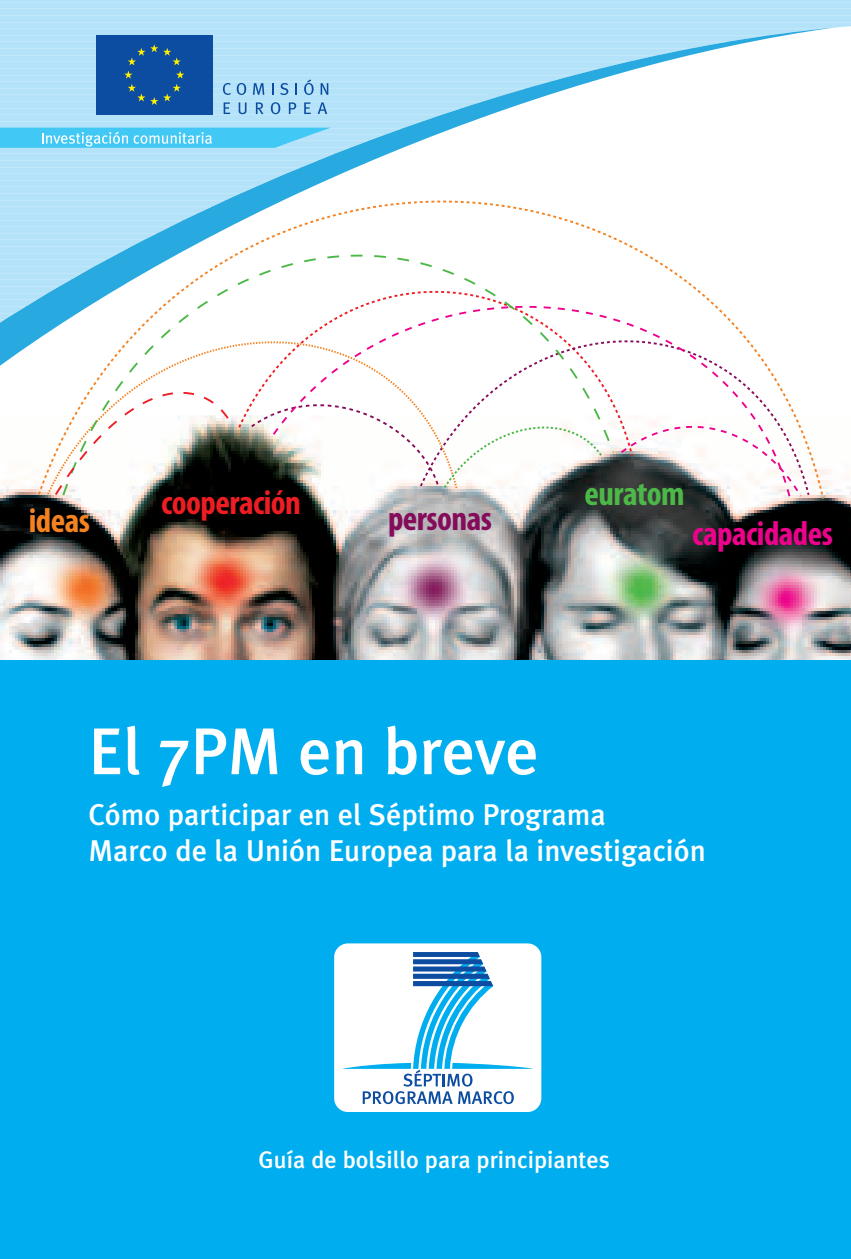
<style>
.page{position:relative;width:851px;height:1259px;background:#fff}
.page>*{position:absolute;margin:0;border:0;box-sizing:border-box;transform-origin:0 0}
.t1{font:500 66px "Meta Plus";color:#fff}
.t2{font:700 condensed 34.5px "Myriad Pro";letter-spacing:-.015em;color:#ee1d23}
.t3{font:700 condensed 34.5px "Myriad Pro";letter-spacing:-.015em;color:#ed028c}
.t4{font:700 condensed 34.5px "Myriad Pro";letter-spacing:-.015em;color:#840c5a}
.t5{font:700 condensed 34.5px "Myriad Pro";letter-spacing:-.015em;color:#4cb848}
.t6{font:700 condensed 34.5px "Myriad Pro";letter-spacing:-.015em;color:#f58220}
.t7{font:500 30px/36px "Meta Plus";color:#fff}
.t8{font:500 24px "Meta Plus";color:#fff}
</style>
<div class="page">
<div style="left:0;top:633px;width:850px;height:625px;background:#00aeef"></div>
<img style="left:0;top:469px;width:850px;height:190px">
<svg style="left:38px;top:374px;width:785px;height:125px"></svg>
<img style="left:251px;top:416px;width:22px;height:49px">
<svg style="left:270px;top:404px;width:3px;height:14px"></svg>
<svg style="left:273px;top:374px;width:517px;height:122px"></svg>
<svg style="left:444px;top:426px;width:157px;height:62px"></svg>
<svg style="left:620px;top:426px;width:181px;height:70px"></svg>
<div style="left:334px;top:943px;width:207px;height:169px;background:#fff;border-radius:14px"></div>
<svg style="left:342px;top:952px;width:191px;height:152px"></svg>
<div style="left:0;top:0;width:850px;height:28px;background:#b4e3f9"></div>
<hr style="left:0;top:22px;width:850px;height:1px;background:#c1e8fa">
<hr style="left:0;top:15px;width:850px;height:1px;background:#c1e8fa">
<hr style="left:0;top:8px;width:850px;height:1px;background:#c1e8fa">
<hr style="left:0;top:2px;width:850px;height:1px;background:#c1e8fa">
<svg style="left:0;top:28px;width:831px;height:346px"></svg>
<div style="left:96px;top:35px;width:117px;height:80px;background:#0d4da1"></div>
<svg style="left:128px;top:44px;width:53px;height:21px"></svg>
<svg style="left:124px;top:71px;width:60px;height:34px"></svg>
<svg style="left:0;top:128px;width:331px;height:20px;background:#5dcff5"></svg>
<svg style="left:223px;top:83px;width:8px;height:12px"></svg>
<svg style="left:237px;top:83px;width:9px;height:12px"></svg>
<svg style="left:253px;top:83px;width:11px;height:12px"></svg>
<svg style="left:272px;top:83px;width:1px;height:12px"></svg>
<svg style="left:280px;top:83px;width:8px;height:12px"></svg>
<svg style="left:295px;top:83px;width:2px;height:12px"></svg>
<svg style="left:304px;top:79px;width:9px;height:16px"></svg>
<svg style="left:320px;top:83px;width:8px;height:12px"></svg>
<svg style="left:223px;top:102px;width:7px;height:12px"></svg>
<svg style="left:238px;top:102px;width:8px;height:12px"></svg>
<svg style="left:256px;top:102px;width:7px;height:12px"></svg>
<svg style="left:271px;top:102px;width:9px;height:12px"></svg>
<svg style="left:289px;top:102px;width:7px;height:12px"></svg>
<svg style="left:304px;top:102px;width:7px;height:12px"></svg>
<svg style="left:317px;top:102px;width:10px;height:12px"></svg>
<p class="t6" style="left:29px;top:499px;width:63px">ideas</p>
<p class="t2" style="left:161px;top:481px;width:141px">cooperación</p>
<p class="t4" style="left:388px;top:497px;width:105px">personas</p>
<p class="t5" style="left:584px;top:473px;width:102px">euratom</p>
<p class="t3" style="left:692px;top:513px;width:142px">capacidades</p>
<h1 class="t1" style="left:88px;top:725px;width:452px">El 7PM en breve</h1>
<p class="t7" style="left:88px;top:799px;width:619px">Cómo participar en el Séptimo Programa<br>Marco de la Unión Europea para la investigación</p>
<p class="t8" style="left:258px;top:1150px;width:352px">Guía de bolsillo para principiantes</p>
</div>
